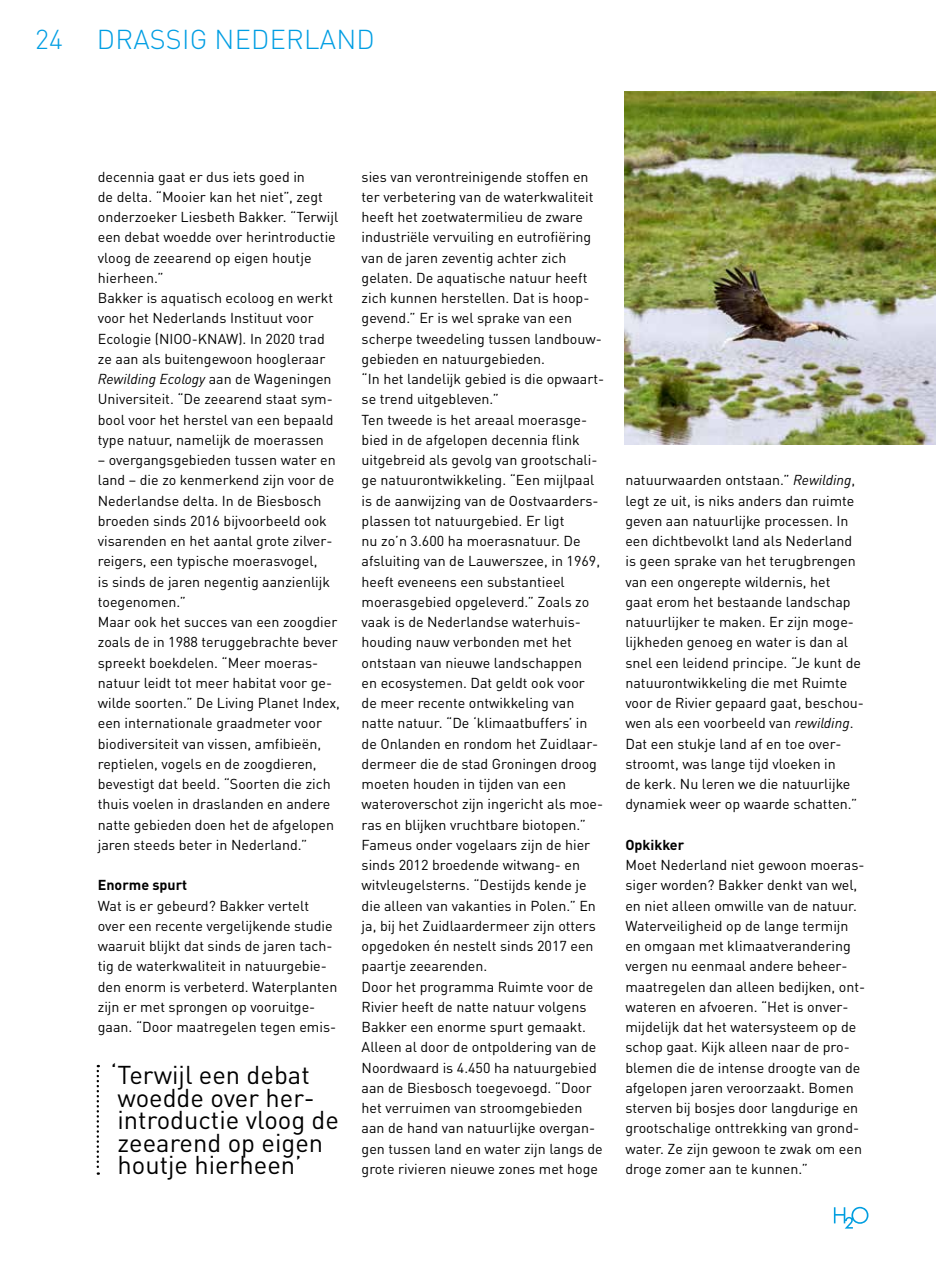
<style>
.page{position:relative;width:936px;height:1263px;background:#fff}
.page>*{position:absolute;margin:0;border:0;box-sizing:border-box;transform-origin:0 0}
.t1{font:300 27px "DIN Pro";letter-spacing:.01em;color:#009ee3}
.t2{font:25.5px/22.5px "DIN Pro";color:#000}
.t3{font:14.25px/20.2px "DIN Pro";color:#000}
.t4{font:700 14.25px "DIN Pro";color:#000}
.s1{font-style:italic}
</style>
<div class="page">
<svg style="left:833px;top:1207px;width:35px;height:21px"></svg>
<svg style="left:97px;top:1065px;width:2px;height:110px"></svg>
<img style="left:624px;top:92px;width:311px;height:353px">
<h1 class="t1" style="left:35px;top:18px;width:29px">24</h1>
<h1 class="t1" style="left:97px;top:18px;width:280px">DRASSIG NEDERLAND</h1>
<p class="t3" style="left:98px;top:165px;width:242px">decennia gaat er dus iets goed in<br>de delta. “Mooier kan het niet”, zegt onderzoeker Liesbeth Bakker. “Terwijl een debat woedde over herintroductie vloog de zeearend op eigen houtje hierheen.”<br>Bakker is aquatisch ecoloog en werkt voor het Nederlands Instituut voor Ecologie (NIOO-KNAW). In 2020 trad ze aan als buitengewoon hoogleraar <span class="s1">Rewilding Ecology</span> aan de Wageningen Universiteit. “De zeearend staat sym&shy;bool voor het herstel van een bepaald type natuur, namelijk de moerassen</p>
<p class="t3" style="left:98px;top:448px;width:244px">– overgangsgebieden tussen water en land – die zo kenmerkend zijn voor de Nederlandse delta. In de Biesbosch broeden sinds 2016 bijvoorbeeld ook visarenden en het aantal grote zilver&shy;reigers, een typische moerasvogel,<br>is sinds de jaren negentig aanzienlijk toegenomen.”<br>Maar ook het succes van een zoogdier zoals de in 1988 teruggebrachte bever spreekt boekdelen. “Meer moeras&shy;natuur leidt tot meer habitat voor ge&shy;wilde soorten.” De Living Planet Index, een internationale graadmeter voor biodiversiteit van vissen, amfibieën, reptielen, vogels en de zoogdieren, bevestigt dat beeld. “Soorten die zich thuis voelen in draslanden en andere natte gebieden doen het de afgelopen jaren steeds beter in Nederland.”</p>
<p class="t4" style="left:98px;top:873px;width:91px">Enorme spurt</p>
<p class="t3" style="left:98px;top:894px;width:241px">Wat is er gebeurd? Bakker vertelt over een recente vergelijkende studie waaruit blijkt dat sinds de jaren tach&shy;tig de waterkwaliteit in natuurgebie&shy;den enorm is verbeterd. Waterplanten zijn er met sprongen op vooruitge&shy;gaan. “Door maatregelen tegen emis-</p>
<h2 class="t2" style="left:110px;top:1061px;width:230px">‘Terwijl een debat woedde over her&shy;introductie vloog de zeearend op eigen houtje hierheen’</h2>
<p class="t3" style="left:361px;top:165px;width:244px">sies van verontreinigende stoffen en ter verbetering van de waterkwaliteit heeft het zoetwatermilieu de zware industriële vervuiling en eutrofiëring van de jaren zeventig achter zich gelaten. De aquatische natuur heeft zich kunnen herstellen. Dat is hoop&shy;gevend.” Er is wel sprake van een scherpe tweedeling tussen landbouw&shy;gebieden en natuurgebieden.<br>“In het landelijk gebied is die opwaart&shy;se trend uitgebleven.”<br>Ten tweede is het areaal moerasge&shy;bied in de afgelopen decennia flink uitgebreid als gevolg van grootschali&shy;ge natuurontwikkeling. “Een mijlpaal is de aanwijzing van de Oostvaarders&shy;plassen tot natuurgebied. Er ligt<br>nu zo’n 3.600 ha moerasnatuur. De afsluiting van de Lauwerszee, in 1969, heeft eveneens een substantieel moerasgebied opgeleverd.” Zoals zo vaak is de Nederlandse waterhuis&shy;houding nauw verbonden met het ontstaan van nieuwe landschappen<br>en ecosystemen. Dat geldt ook voor<br>de meer recente ontwikkeling van natte natuur. “De ‘klimaatbuffers’ in de Onlanden en rondom het Zuidlaar&shy;dermeer die de stad Groningen droog moeten houden in tijden van een wateroverschot zijn ingericht als moe&shy;ras en blijken vruchtbare biotopen.” Fameus onder vogelaars zijn de hier sinds 2012 broedende witwang- en witvleugelsterns. “Destijds kende je die alleen van vakanties in Polen.” En ja, bij het Zuidlaardermeer zijn otters opgedoken én nestelt sinds 2017 een paartje zeearenden.<br>Door het programma Ruimte voor de Rivier heeft de natte natuur volgens Bakker een enorme spurt gemaakt.<br>Alleen al door de ontpoldering van de Noordwaard is 4.450 ha natuurgebied aan de Biesbosch toegevoegd. “Door het verruimen van stroomgebieden aan de hand van natuurlijke overgan&shy;gen tussen land en water zijn langs de grote rivieren nieuwe zones met hoge</p>
<p class="t3" style="left:625px;top:469px;width:240px">natuurwaarden ontstaan.” <span class="s1">Rewilding</span>, legt ze uit, is niks anders dan ruimte geven aan natuurlijke processen. In een dichtbevolkt land als Nederland is geen sprake van het terugbrengen van een ongerepte wildernis, het<br>gaat erom het bestaande landschap natuurlijker te maken. Er zijn moge&shy;lijkheden genoeg en water is dan al snel een leidend principe. “Je kunt de natuurontwikkeling die met Ruimte voor de Rivier gepaard gaat, beschou&shy;wen als een voorbeeld van <span class="s1">rewilding</span>.<br>Dat een stukje land af en toe over&shy;stroomt, was lange tijd vloeken in<br>de kerk. Nu leren we die natuurlijke dynamiek weer op waarde schatten.”</p>
<p class="t4" style="left:625px;top:833px;width:60px">Opkikker</p>
<p class="t3" style="left:625px;top:853px;width:241px">Moet Nederland niet gewoon moeras&shy;siger worden? Bakker denkt van wel, en niet alleen omwille van de natuur.<br>Waterveiligheid op de lange termijn en omgaan met klimaatverandering vergen nu eenmaal andere beheer&shy;maatregelen dan alleen bedijken, ont&shy;wateren en afvoeren. “Het is onver&shy;mijdelijk dat het watersysteem op de schop gaat. Kijk alleen naar de pro&shy;blemen die de intense droogte van de afgelopen jaren veroorzaakt. Bomen sterven bij bosjes door langdurige en grootschalige onttrekking van grond&shy;water. Ze zijn gewoon te zwak om een droge zomer aan te kunnen.”</p>
</div>
